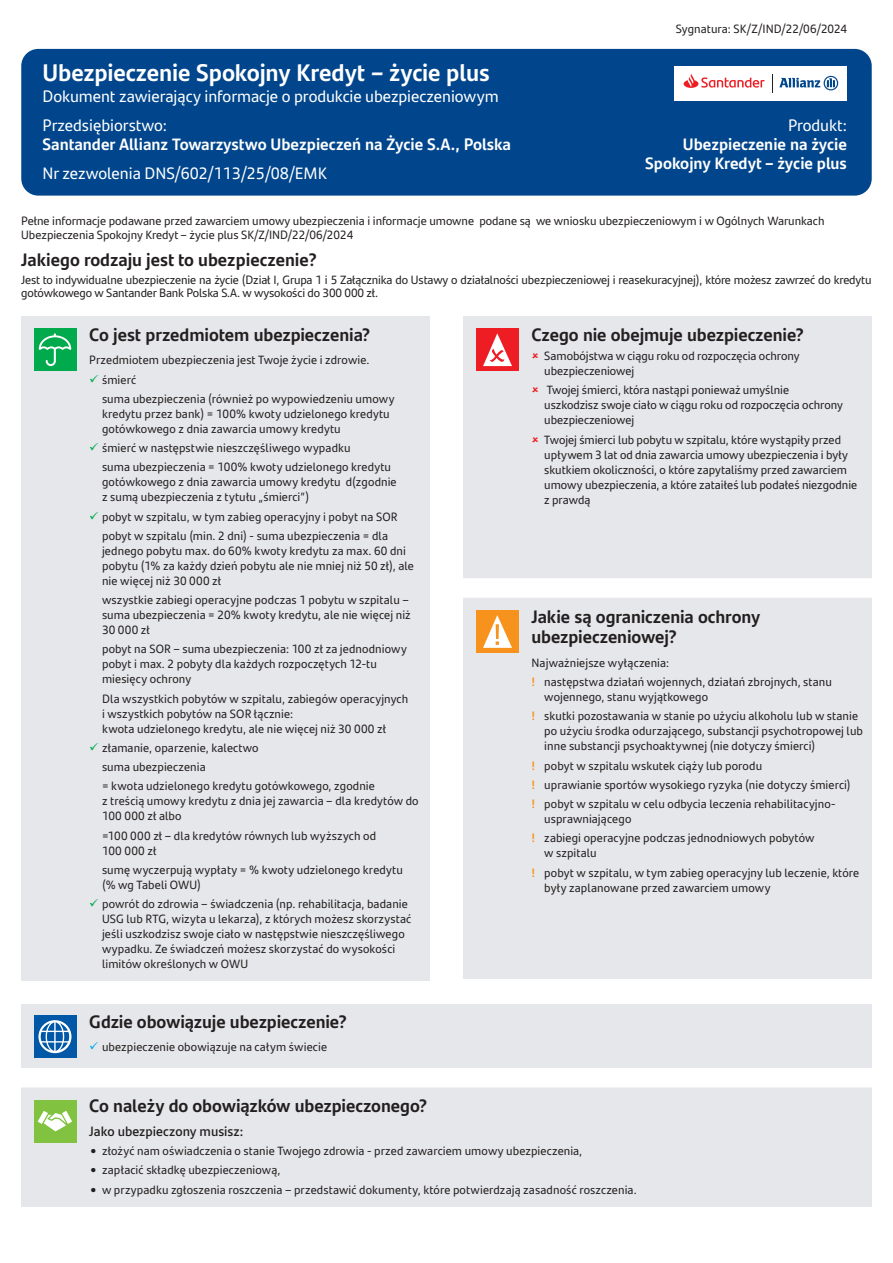
<style>
.page{position:relative;width:893px;height:1263px;background:#fff}
.page>*{position:absolute;margin:0;border:0;box-sizing:border-box;transform-origin:0 0}
.t1{font:700 24px "Santander Text";letter-spacing:-.005em;color:#fff}
.t2{font:700 18px/20.7px "Santander Text";letter-spacing:-.005em;color:#231f20}
.t3{font:16.5px/28.3px "Santander Text";color:#fff}
.t4{font:700 16.5px/18.9px "Santander Text";color:#fff;text-align:right}
.t5{font:600 13.5px "Santander Text";color:#231f20}
.t6{font:12px/15px "Santander Text";letter-spacing:.005em;color:#231f20}
.s1{font-weight:700;color:#f7931d}
.s2{font-size:21px}
</style>
<div class="page">
<div style="left:21px;top:317px;width:408px;height:664px;background:#e6e7ea"></div>
<div style="left:34px;top:328px;width:43px;height:43px;background:#00aa4d"></div>
<svg style="left:39px;top:333px;width:32px;height:33px"></svg>
<div style="left:463px;top:317px;width:409px;height:662px;background:#e6e7ea"></div>
<div style="left:455px;top:578px;width:425px;height:20px;background:#fff"></div>
<div style="left:476px;top:328px;width:43px;height:43px;background:#ee1d23"></div>
<svg style="left:483px;top:333px;width:29px;height:33px"></svg>
<div style="left:476px;top:610px;width:43px;height:43px;background:#f7931d"></div>
<svg style="left:483px;top:615px;width:29px;height:33px"></svg>
<hr style="left:496px;top:624px;width:3px;height:15px;background:#f7931d">
<div style="left:21px;top:1003px;width:851px;height:203px;background:#e6e7ea"></div>
<div style="left:13px;top:1068px;width:867px;height:19px;background:#fff"></div>
<div style="left:34px;top:1015px;width:43px;height:43px;background:#0158a6"></div>
<svg style="left:38px;top:1020px;width:33px;height:33px"></svg>
<div style="left:34px;top:1100px;width:43px;height:42px;background:#81c340"></div>
<svg style="left:38px;top:1111px;width:34px;height:20px"></svg>
<div style="left:21px;top:49px;width:851px;height:147px;background:#01468c;border-radius:17px"></div>
<div style="left:675px;top:66px;width:172px;height:34px;background:#fff"></div>
<svg style="left:779px;top:76px;width:59px;height:14px"></svg>
<svg style="left:684px;top:74px;width:80px;height:14px"></svg>
<svg style="left:772px;top:74px;width:1px;height:19px"></svg>
<h1 class="t1" style="left:43px;top:54px;width:449px">Ubezpieczenie Spokojny Kredyt – życie plus</h1>
<h3 class="t3" style="left:43px;top:81px;width:458px">Dokument zawierający informacje o produkcie ubezpieczeniowym<br>Przedsiębiorstwo:</h3>
<h3 class="t4" style="left:43px;top:133px;width:470px">Santander Allianz Towarzystwo Ubezpieczeń na Życie S.A., Polska</h3>
<h3 class="t3" style="left:43px;top:158px;width:286px">Nr zezwolenia DNS/602/113/25/08/EMK</h3>
<p class="t6" style="left:676px;top:21px;width:173px">Sygnatura: SK/Z/IND/22/06/2024</p>
<h3 class="t3" style="left:788px;top:110px;width:60px">Produkt:</h3>
<h3 class="t4" style="left:645px;top:133px;width:203px">Ubezpieczenie na życie<br>Spokojny Kredyt – życie plus</h3>
<p class="t6" style="left:21px;top:213px;width:805px;line-height:13.8px">Pełne informacje podawane przed zawarciem umowy ubezpieczenia i informacje umowne podane są we wniosku ubezpieczeniowym i w Ogólnych Warunkach<br>Ubezpieczenia Spokojny Kredyt – życie plus SK/Z/IND/22/06/2024</p>
<h2 class="t2" style="left:21px;top:248px;width:297px">Jakiego rodzaju jest to ubezpieczenie?</h2>
<p class="t6" style="left:21px;top:272px;width:852px;line-height:13.8px">Jest to indywidualne ubezpieczenie na życie (Dział I, Grupa 1 i 5 Załącznika do Ustawy o działalności ubezpieczeniowej i reasekuracyjnej), które możesz zawrzeć do kredytu gotówkowego w Santander Bank Polska S.A. w wysokości do 300 000 zł.</p>
<h2 class="t2" style="left:89px;top:323px;width:282px">Co jest przedmiotem ubezpieczenia?</h2>
<p class="t6" style="left:102px;top:350px;width:294px;line-height:19.2px;text-indent:-13px">Przedmiotem ubezpieczenia jest Twoje życie i zdrowie. śmierć<br>suma ubezpieczenia (również po wypowiedzeniu umowy</p>
<p class="t6" style="left:102px;top:406px;width:289px">kredytu przez bank) = 100% kwoty udzielonego kredytu gotówkowego z dnia zawarcia umowy kredytu</p>
<p class="t6" style="left:102px;top:438px;width:291px;line-height:19.2px">śmierć w następstwie nieszczęśliwego wypadku<br>suma ubezpieczenia = 100% kwoty udzielonego kredytu</p>
<p class="t6" style="left:102px;top:474px;width:296px">gotówkowego z dnia zawarcia umowy kredytu d(zgodnie z sumą ubezpieczenia z tytułu „śmierci”)</p>
<p class="t6" style="left:102px;top:506px;width:297px;line-height:19.2px">pobyt w szpitalu, w tym zabieg operacyjny i pobyt na SOR pobyt w szpitalu (min. 2 dni) - suma ubezpieczenia = dla</p>
<p class="t6" style="left:102px;top:543px;width:313px">jednego pobytu max. do 60% kwoty kredytu za max. 60 dni pobytu (1% za każdy dzień pobytu ale nie mniej niż 50 zł), ale nie więcej niż 30 000 zł</p>
<p class="t6" style="left:102px;top:592px;width:310px">wszystkie zabiegi operacyjne podczas 1 pobytu w szpitalu – suma ubezpieczenia = 20% kwoty kredytu, ale nie więcej niż<br>30 000 zł</p>
<p class="t6" style="left:102px;top:641px;width:306px">pobyt na SOR – suma ubezpieczenia: 100 zł za jednodniowy pobyt i max. 2 pobyty dla każdych rozpoczętych 12-tu miesięcy ochrony</p>
<p class="t6" style="left:102px;top:690px;width:308px">Dla wszystkich pobytów w szpitalu, zabiegów operacyjnych i wszystkich pobytów na SOR łącznie:<br>kwota udzielonego kredytu, ale nie więcej niż 30 000 zł</p>
<p class="t6" style="left:102px;top:737px;width:274px;line-height:19.2px">złamanie, oparzenie, kalectwo<br>suma ubezpieczenia<br>= kwota udzielonego kredytu gotówkowego, zgodnie</p>
<p class="t6" style="left:102px;top:793px;width:318px">z treścią umowy kredytu z dnia jej zawarcia – dla kredytów do<br>100 000 zł albo</p>
<p class="t6" style="left:102px;top:827px;width:276px">=100 000 zł – dla kredytów równych lub wyższych od<br>100 000 zł</p>
<p class="t6" style="left:102px;top:862px;width:302px">sumę wyczerpują wypłaty = % kwoty udzielonego kredytu (% wg Tabeli OWU)</p>
<p class="t6" style="left:102px;top:896px;width:311px">powrót do zdrowia – świadczenia (np. rehabilitacja, badanie USG lub RTG, wizyta u lekarza), z których możesz skorzystać jeśli uszkodzisz swoje ciało w następstwie nieszczęśliwego wypadku. Ze świadczeń możesz skorzystać do wysokości limitów określonych w OWU</p>
<h2 class="t2" style="left:89px;top:1010px;width:259px">Gdzie obowiązuje ubezpieczenie?</h2>
<p class="t6" style="left:102px;top:1039px;width:227px">ubezpieczenie obowiązuje na całym świecie</p>
<h2 class="t2" style="left:531px;top:323px;width:274px">Czego nie obejmuje ubezpieczenie?</h2>
<p class="t6" style="left:544px;top:348px;width:257px">Samobójstwa w ciągu roku od rozpoczęcia ochrony ubezpieczeniowej</p>
<p class="t6" style="left:544px;top:382px;width:300px">Twojej śmierci, która nastąpi ponieważ umyślnie uszkodzisz swoje ciało w ciągu roku od rozpoczęcia ochrony ubezpieczeniowej</p>
<p class="t6" style="left:544px;top:431px;width:314px">Twojej śmierci lub pobytu w szpitalu, które wystąpiły przed upływem 3 lat od dnia zawarcia umowy ubezpieczenia i były skutkiem okoliczności, o które zapytaliśmy przed zawarciem umowy ubezpieczenia, a które zataiłeś lub podałeś niezgodnie z prawdą</p>
<h2 class="t2" style="left:531px;top:605px;width:230px">Jakie są ograniczenia ochrony ubezpieczeniowej?</h2>
<p class="t6" style="left:531px;top:652px;width:302px;line-height:19.2px">Najważniejsze wyłączenia:<br><span class="s1">!</span> następstwa działań wojennych, działań zbrojnych, stanu</p>
<p class="t6" style="left:531px;top:687px;width:328px;line-height:19.2px;text-indent:13px">wojennego, stanu wyjątkowego<br><span class="s1">!</span> skutki pozostawania w stanie po użyciu alkoholu lub w stanie</p>
<p class="t6" style="left:544px;top:723px;width:320px">po użyciu środka odurzającego, substancji psychotropowej lub inne substancji psychoaktywnej (nie dotyczy śmierci)</p>
<p class="t6" style="left:531px;top:755px;width:321px;line-height:19.2px"><span class="s1">!</span> pobyt w szpitalu wskutek ciąży lub porodu<br><span class="s1">!</span> uprawianie sportów wysokiego ryzyka (nie dotyczy śmierci) <span class="s1">!</span> pobyt w szpitalu w celu odbycia leczenia rehabilitacyjno-</p>
<p class="t6" style="left:531px;top:809px;width:284px;line-height:19.2px;text-indent:13px">usprawniającego<br><span class="s1">!</span> zabiegi operacyjne podczas jednodniowych pobytów</p>
<p class="t6" style="left:531px;top:843px;width:329px;line-height:19.2px;text-indent:13px">w szpitalu<br><span class="s1">!</span> pobyt w szpitalu, w tym zabieg operacyjny lub leczenie, które</p>
<p class="t6" style="left:544px;top:879px;width:228px">były zaplanowane przed zawarciem umowy</p>
<h2 class="t2" style="left:89px;top:1095px;width:339px">Co należy do obowiązków ubezpieczonego?</h2>
<p class="t5" style="left:89px;top:1121px;width:156px">Jako ubezpieczony musisz:</p>
<p class="t6" style="left:89px;top:1143px;width:494px"><span class="s2">•</span> złożyć nam oświadczenia o stanie Twojego zdrowia - przed zawarciem umowy ubezpieczenia,</p>
<p class="t6" style="left:89px;top:1162px;width:193px"><span class="s2">•</span> zapłacić składkę ubezpieczeniową,</p>
<p class="t6" style="left:89px;top:1181px;width:549px"><span class="s2">•</span> w przypadku zgłoszenia roszczenia – przedstawić dokumenty, które potwierdzają zasadność roszczenia.</p>
</div>
